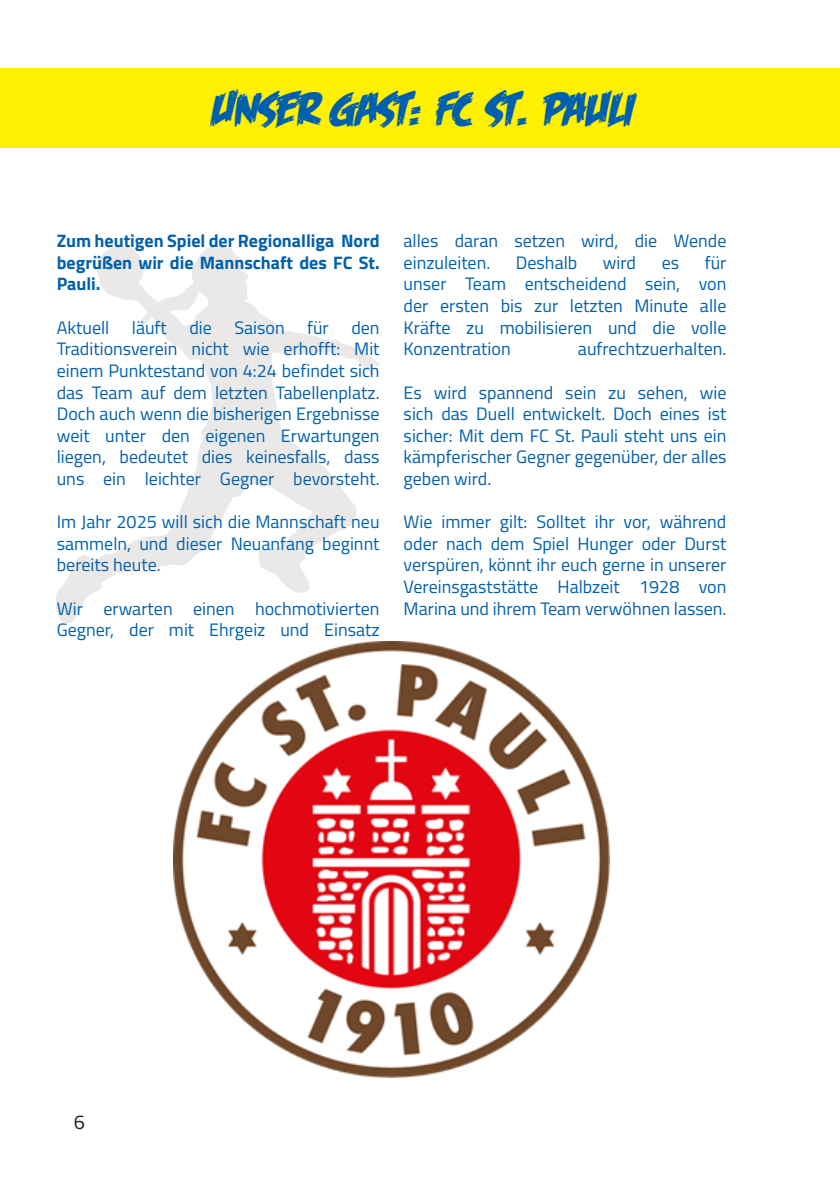
<style>
.page{position:relative;width:840px;height:1191px;background:#fff}
.page>*{position:absolute;margin:0;border:0;box-sizing:border-box;transform-origin:0 0}
.t1{font:48px "Feastof Flesh BB Italic";color:#0160ae}
.t2{font:20px "Titillium Web";color:#231f20}
.t3{font:18px/21.6px "Titillium Web";color:#0160ae;text-align:justify}
.t4{font:700 18px/21.6px "Titillium Web";color:#0160ae;text-align:justify}
</style>
<div class="page">
<img style="left:57px;top:246px;width:322px;height:376px">
<div style="left:0;top:68px;width:839px;height:80px;background:#fff101"></div>
<img style="left:173px;top:642px;width:436px;height:435px">
<p class="t1" style="left:208px;top:84px;width:424px">UNSER GAST: FC ST. PAULI</p>
<p class="t4" style="left:57px;top:229px;width:324px">Zum heutigen Spiel der Regionalliga Nord begrüßen wir die Mannschaft des FC St.<br>Pauli.</p>
<p class="t3" style="left:57px;top:316px;width:324px">Aktuell läuft die Saison für den Traditionsverein nicht wie erhofft: Mit einem Punktestand von 4:24 befindet sich das Team auf dem letzten Tabellenplatz.<br>Doch auch wenn die bisherigen Ergebnisse weit unter den eigenen Erwartungen liegen, bedeutet dies keinesfalls, dass uns ein leichter Gegner bevorsteht.</p>
<p class="t3" style="left:57px;top:510px;width:324px">Im Jahr 2025 will sich die Mannschaft neu sammeln, und dieser Neuanfang beginnt bereits heute.</p>
<p class="t3" style="left:57px;top:596px;width:324px">Wir erwarten einen hochmotivierten<br>Gegner, der mit Ehrgeiz und Einsatz</p>
<p class="t3" style="left:403px;top:229px;width:324px">alles daran setzen wird, die Wende einzuleiten.</p>
<p class="t3" style="left:403px;top:251px;width:324px;text-indent:301px">für unser Team entscheidend sein, von der ersten bis zur letzten Minute alle Kräfte zu mobilisieren und die volle Konzentration</p>
<p class="t3" style="left:515px;top:251px;width:63px">Deshalb</p>
<p class="t3" style="left:602px;top:251px;width:35px">wird</p>
<p class="t3" style="left:661px;top:251px;width:19px">es</p>
<p class="t3" style="left:577px;top:337px;width:150px">aufrechtzuerhalten.</p>
<p class="t3" style="left:403px;top:380px;width:324px">Es wird spannend sein zu sehen, wie sich das Duell entwickelt. Doch eines ist sicher: Mit dem FC St. Pauli steht uns ein kämpferischer Gegner gegenüber, der alles geben wird.</p>
<p class="t3" style="left:403px;top:510px;width:324px">Wie immer gilt: Solltet ihr vor, während oder nach dem Spiel Hunger oder Durst verspüren, könnt ihr euch gerne in unserer Vereinsgaststätte Halbzeit 1928 von Marina und ihrem Team verwöhnen lassen.</p>
<p class="t2" style="left:74px;top:1107px;width:13px">6</p>
</div>
